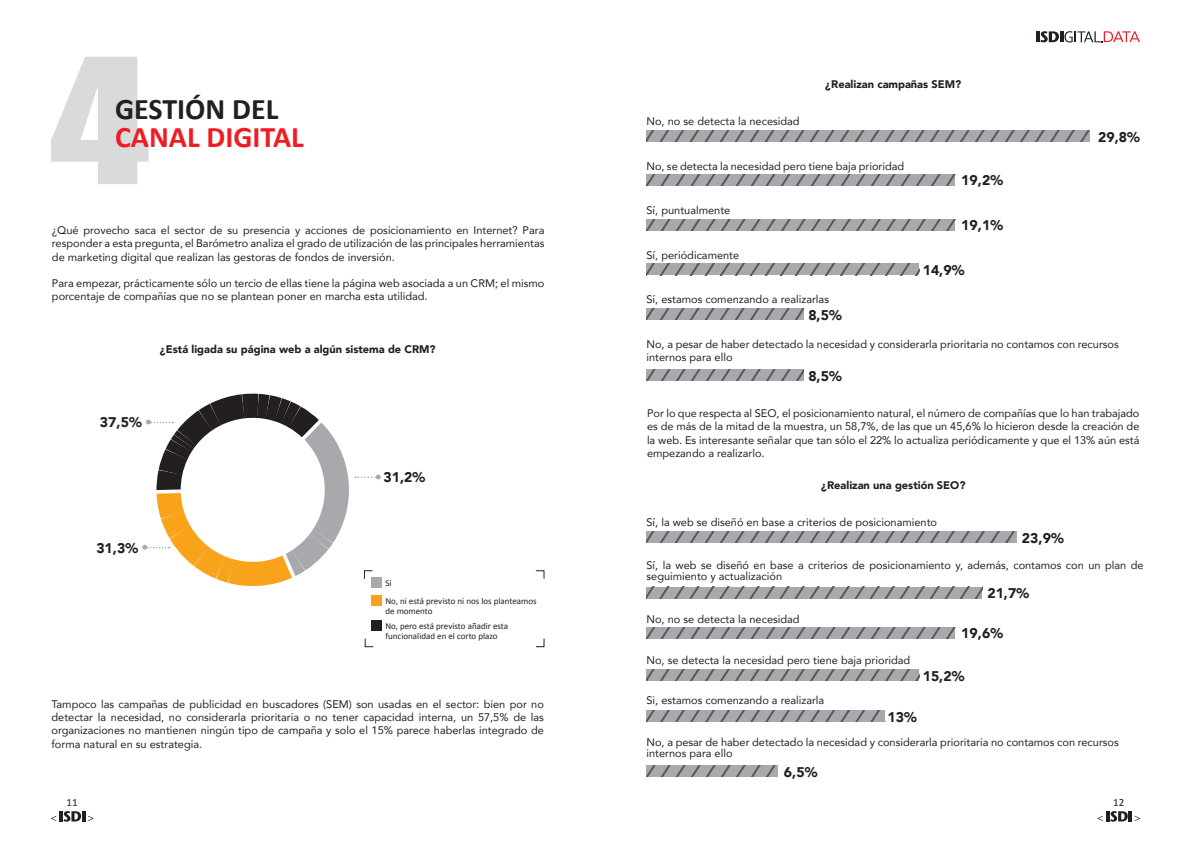
<style>
.page{position:relative;width:1191px;height:842px;background:#fff}
.page>*{position:absolute;margin:0;border:0;box-sizing:border-box;transform-origin:0 0}
.t1{font:700 30px "Calibri";color:#ee1d23}
.t2{font:700 30px "Calibri";color:#231f20}
.t3{font:900 14px "Avenir";color:#231f20}
.t4{font:11px/13.2px "Avenir";color:#231f20}
.t5{font:900 11px "Avenir";color:#231f20}
.t6{font:11px "Calibri";color:#231f20}
.t7{font:9px/10px "Calibri";color:#231f20}
</style>
<div class="page">
<svg style="left:51px;top:811px;width:42px;height:11px"></svg>
<svg style="left:51px;top:57px;width:98px;height:127px"></svg>
<div style="left:371px;top:595px;width:11px;height:11px;background:#f9a31b"></div>
<div style="left:371px;top:577px;width:11px;height:11px;background:#a8a9ad"></div>
<div style="left:371px;top:620px;width:11px;height:11px;background:#231f20"></div>
<svg style="left:364px;top:638px;width:10px;height:9px"></svg>
<svg style="left:535px;top:570px;width:10px;height:9px"></svg>
<svg style="left:536px;top:638px;width:9px;height:9px"></svg>
<svg style="left:142px;top:393px;width:239px;height:193px"></svg>
<svg style="left:1097px;top:811px;width:43px;height:11px"></svg>
<svg style="left:1036px;top:31px;width:104px;height:12px"></svg>
<svg style="left:646px;top:130px;width:443px;height:12px;background:#9a9b9f"></svg>
<svg style="left:646px;top:532px;width:371px;height:11px;background:#9a9b9f"></svg>
<svg style="left:646px;top:174px;width:309px;height:12px;background:#9a9b9f"></svg>
<svg style="left:646px;top:627px;width:309px;height:12px;background:#9a9b9f"></svg>
<svg style="left:646px;top:219px;width:309px;height:11px;background:#9a9b9f"></svg>
<svg style="left:646px;top:587px;width:336px;height:11px;background:#9a9b9f"></svg>
<svg style="left:646px;top:264px;width:273px;height:11px;background:#9a9b9f"></svg>
<svg style="left:646px;top:669px;width:273px;height:12px;background:#9a9b9f"></svg>
<svg style="left:646px;top:308px;width:157px;height:12px;background:#9a9b9f"></svg>
<svg style="left:646px;top:711px;width:239px;height:11px;background:#9b9c9f"></svg>
<svg style="left:646px;top:369px;width:157px;height:12px;background:#9a9b9f"></svg>
<svg style="left:646px;top:765px;width:132px;height:12px;background:#9a9b9f"></svg>
<h1 class="t2" style="left:115px;top:97px;width:165px">GESTIÓN DEL</h1>
<h1 class="t1" style="left:115px;top:125px;width:190px">CANAL DIGITAL</h1>
<p class="t4" style="left:52px;top:224px;width:494px;text-align:justify">¿Qué provecho saca el sector de su presencia y acciones de posicionamiento en Internet? Para responder a esta pregunta, el Barómetro analiza el grado de utilización de las principales herramientas de marketing digital que realizan las gestoras de fondos de inversión.</p>
<p class="t4" style="left:52px;top:277px;width:494px">Para empezar, prácticamente sólo un tercio de ellas tiene la página web asociada a un CRM; el mismo porcentaje de compañías que no se plantean poner en marcha esta utilidad.</p>
<p class="t5" style="left:160px;top:342px;width:277px">¿Está ligada su página web a algún sistema de CRM?</p>
<p class="t3" style="left:100px;top:413px;width:43px">37,5%</p>
<p class="t3" style="left:96px;top:538px;width:43px">31,3%</p>
<p class="t3" style="left:383px;top:468px;width:43px">31,2%</p>
<p class="t7" style="left:385px;top:579px;width:8px">Sí</p>
<p class="t7" style="left:385px;top:622px;width:124px">No, pero está previsto añadir esta funcionalidad en el corto plazo</p>
<p class="t7" style="left:385px;top:596px;width:153px">No, ni está previsto ni nos los planteamos de momento</p>
<p class="t4" style="left:51px;top:698px;width:494px;text-align:justify">Tampoco las campañas de publicidad en buscadores (SEM) son usadas en el sector: bien por no detectar la necesidad, no considerarla prioritaria o no tener capacidad interna, un 57,5% de las organizaciones no mantienen ningún tipo de campaña y solo el 15% parece haberlas integrado de forma natural en su estrategia.</p>
<p class="t6" style="left:67px;top:797px;width:13px">11</p>
<p class="t4" style="left:646px;top:114px;width:155px">No, no se detecta la necesidad</p>
<p class="t5" style="left:825px;top:77px;width:138px">¿Realizan campañas SEM?</p>
<p class="t4" style="left:646px;top:160px;width:259px">No, se detecta la necesidad pero tiene baja prioridad</p>
<p class="t4" style="left:646px;top:204px;width:85px">Sí, puntualmente</p>
<p class="t4" style="left:646px;top:249px;width:94px">Sí, periódicamente</p>
<p class="t4" style="left:646px;top:293px;width:184px">Sí, estamos comenzando a realizarlas</p>
<p class="t3" style="left:808px;top:306px;width:35px">8,5%</p>
<p class="t3" style="left:961px;top:171px;width:43px">19,2%</p>
<p class="t3" style="left:961px;top:216px;width:43px">19,1%</p>
<p class="t3" style="left:922px;top:261px;width:43px">14,9%</p>
<p class="t3" style="left:1098px;top:128px;width:43px">29,8%</p>
<p class="t4" style="left:646px;top:338px;width:474px">No, a pesar de haber detectado la necesidad y considerarla prioritaria no contamos con recursos internos para ello</p>
<p class="t3" style="left:808px;top:366px;width:35px">8,5%</p>
<p class="t4" style="left:647px;top:407px;width:494px;text-align:justify">Por lo que respecta al SEO, el posicionamiento natural, el número de compañías que lo han trabajado es de más de la mitad de la muestra, un 58,7%, de las que un 45,6% lo hicieron desde la creación de la web. Es interesante señalar que tan sólo el 22% lo actualiza periódicamente y que el 13% aún está empezando a realizarlo.</p>
<p class="t5" style="left:821px;top:477px;width:146px">¿Realizan una gestión SEO?</p>
<p class="t4" style="left:646px;top:516px;width:292px">Sí, la web se diseñó en base a criterios de posicionamiento</p>
<p class="t4" style="left:646px;top:560px;width:498px;line-height:11px">Sí, la web se diseñó en base a criterios de posicionamiento y, además, contamos con un plan de seguimiento y actualización</p>
<p class="t3" style="left:1022px;top:529px;width:43px">23,9%</p>
<p class="t4" style="left:646px;top:612px;width:155px">No, no se detecta la necesidad</p>
<p class="t4" style="left:646px;top:654px;width:265px">No, se detecta la necesidad pero tiene baja prioridad</p>
<p class="t4" style="left:646px;top:694px;width:179px">Si, estamos comenzando a realizarla</p>
<p class="t3" style="left:987px;top:584px;width:43px">21,7%</p>
<p class="t3" style="left:961px;top:624px;width:43px">19,6%</p>
<p class="t3" style="left:922px;top:666px;width:43px">15,2%</p>
<p class="t3" style="left:887px;top:708px;width:31px">13%</p>
<p class="t4" style="left:646px;top:737px;width:474px;line-height:11px">No, a pesar de haber detectado la necesidad y considerarla prioritaria no contamos con recursos internos para ello</p>
<p class="t3" style="left:784px;top:762px;width:35px">6,5%</p>
<p class="t6" style="left:1113px;top:797px;width:13px">12</p>
</div>
